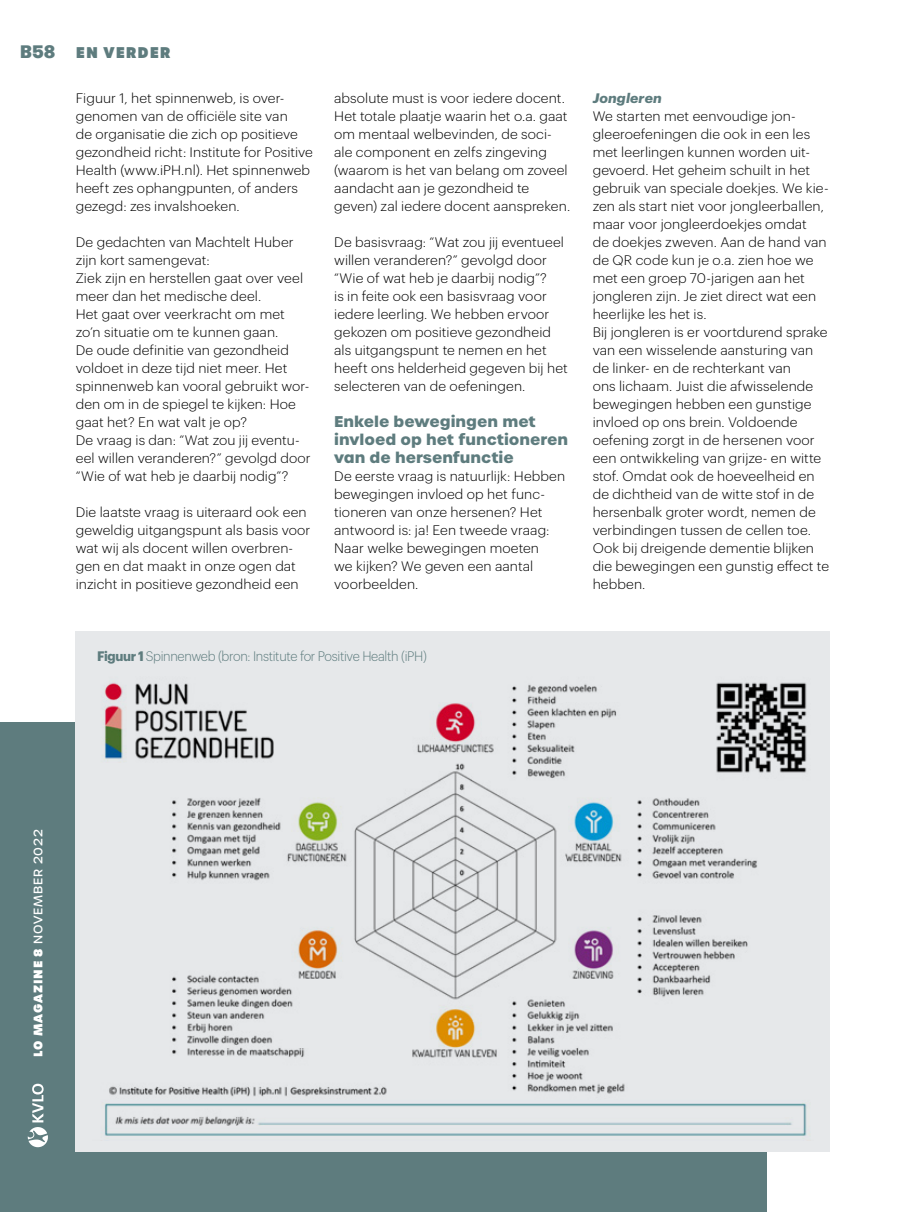
<style>
.page{position:relative;width:915px;height:1212px;background:#fff}
.page>*{position:absolute;margin:0;border:0;box-sizing:border-box;transform-origin:0 0}
.t1{font:700 15px/18px "Urbane";color:#5e7c7e}
.t2{font:800 15px "Urbane";letter-spacing:.07em;color:#5e7c7e}
.t3{font:300 13.5px/18px "Graphik";letter-spacing:.01em;color:#000}
.t4{font:300 13.5px "Graphik";letter-spacing:-.025em;color:#5e7c7e;scale:.95 1}
.t5{font:italic 700 13.5px "Graphik";letter-spacing:.01em;color:#5e7c7e}
.t6{font:500 12px "Urbane";letter-spacing:.075em;color:#fff}
.s1{font-family:"GT Walsheim Pro";font-weight:900;font-size:18px}
.s2{font-weight:700}
.s3{font-weight:800}
</style>
<div class="page">
<div style="left:0;top:723px;width:765px;height:489px;background:#5e7c7e"></div>
<div style="left:76px;top:631px;width:753px;height:521px;background:#e6e8ea"></div>
<img style="left:103px;top:682px;width:704px;height:454px">
<svg style="left:28px;top:1084px;width:20px;height:63px"></svg>
<p class="t2" style="left:20px;top:42px;width:152px"><span class="s1">B58</span> EN VERDER</p>
<p class="t3" style="left:76px;top:88px;width:238px">Figuur 1, het spinnenweb, is over&shy;genomen van de officiële site van<br>de organisatie die zich op positieve gezondheid richt: Institute for Positive Health (www.iPH.nl). Het spinnenweb heeft zes ophangpunten, of anders gezegd: zes invalshoeken.</p>
<p class="t3" style="left:76px;top:232px;width:236px">De gedachten van Machtelt Huber zijn kort samengevat:<br>Ziek zijn en herstellen gaat over veel meer dan het medische deel.<br>Het gaat over veerkracht om met zo’n situatie om te kunnen gaan.<br>De oude definitie van gezondheid voldoet in deze tijd niet meer. Het spinnenweb kan vooral gebruikt wor&shy;den om in de spiegel te kijken: Hoe gaat het? En wat valt je op?<br>De vraag is dan: “Wat zou jij eventu&shy;eel willen veranderen?” gevolgd door “Wie of wat heb je daarbij nodig”?</p>
<p class="t3" style="left:76px;top:502px;width:236px">Die laatste vraag is uiteraard ook een geweldig uitgangspunt als basis voor wat wij als docent willen overbren&shy;gen en dat maakt in onze ogen dat inzicht in positieve gezondheid een</p>
<p class="t3" style="left:334px;top:88px;width:237px">absolute must is voor iedere docent.<br>Het totale plaatje waarin het o.a. gaat om mentaal welbevinden, de soci&shy;ale component en zelfs zingeving (waarom is het van belang om zoveel aandacht aan je gezondheid te geven) zal iedere docent aanspreken.</p>
<p class="t3" style="left:334px;top:232px;width:235px">De basisvraag: “Wat zou jij eventueel willen veranderen?” gevolgd door “Wie of wat heb je daarbij nodig”?<br>is in feite ook een basisvraag voor iedere leerling. We hebben ervoor gekozen om positieve gezondheid als uitgangspunt te nemen en het heeft ons helderheid gegeven bij het selecteren van de oefeningen.</p>
<p class="t1" style="left:334px;top:413px;width:235px">Enkele bewegingen met invloed op het functioneren van de hersenfunctie</p>
<p class="t3" style="left:334px;top:466px;width:232px">De eerste vraag is natuurlijk: Hebben bewegingen invloed op het func&shy;tioneren van onze hersenen? Het antwoord is: ja! Een tweede vraag:<br>Naar welke bewegingen moeten<br>we kijken? We geven een aantal voorbeelden.</p>
<p class="t5" style="left:592px;top:88px;width:71px">Jongleren</p>
<p class="t3" style="left:592px;top:106px;width:238px">We starten met eenvoudige jon&shy;gleeroefeningen die ook in een les met leerlingen kunnen worden uit&shy;gevoerd. Het geheim schuilt in het gebruik van speciale doekjes. We kie&shy;zen als start niet voor jongleerballen, maar voor jongleerdoekjes omdat<br>de doekjes zweven. Aan de hand van de QR code kun je o.a. zien hoe we met een groep 70-jarigen aan het jongleren zijn. Je ziet direct wat een heerlijke les het is.<br>Bij jongleren is er voortdurend sprake van een wisselende aansturing van de linker- en de rechterkant van<br>ons lichaam. Juist die afwisselende bewegingen hebben een gunstige invloed op ons brein. Voldoende oefening zorgt in de hersenen voor een ontwikkeling van grijze- en witte stof. Omdat ook de hoeveelheid en de dichtheid van de witte stof in de hersenbalk groter wordt, nemen de verbindingen tussen de cellen toe.<br>Ook bij dreigende dementie blijken die bewegingen een gunstig effect te hebben.</p>
<p class="t4" style="left:97px;top:646px;width:348px"><span class="s2">Figuur 1</span> Spinnenweb (bron: Institute for Positive Health (iPH)</p>
<p class="t6" style="left:30px;top:1057px;width:229px;rotate:-90deg"><span class="s3">LO MAGAZINE 8</span> NOVEMBER 2022</p>
</div>
